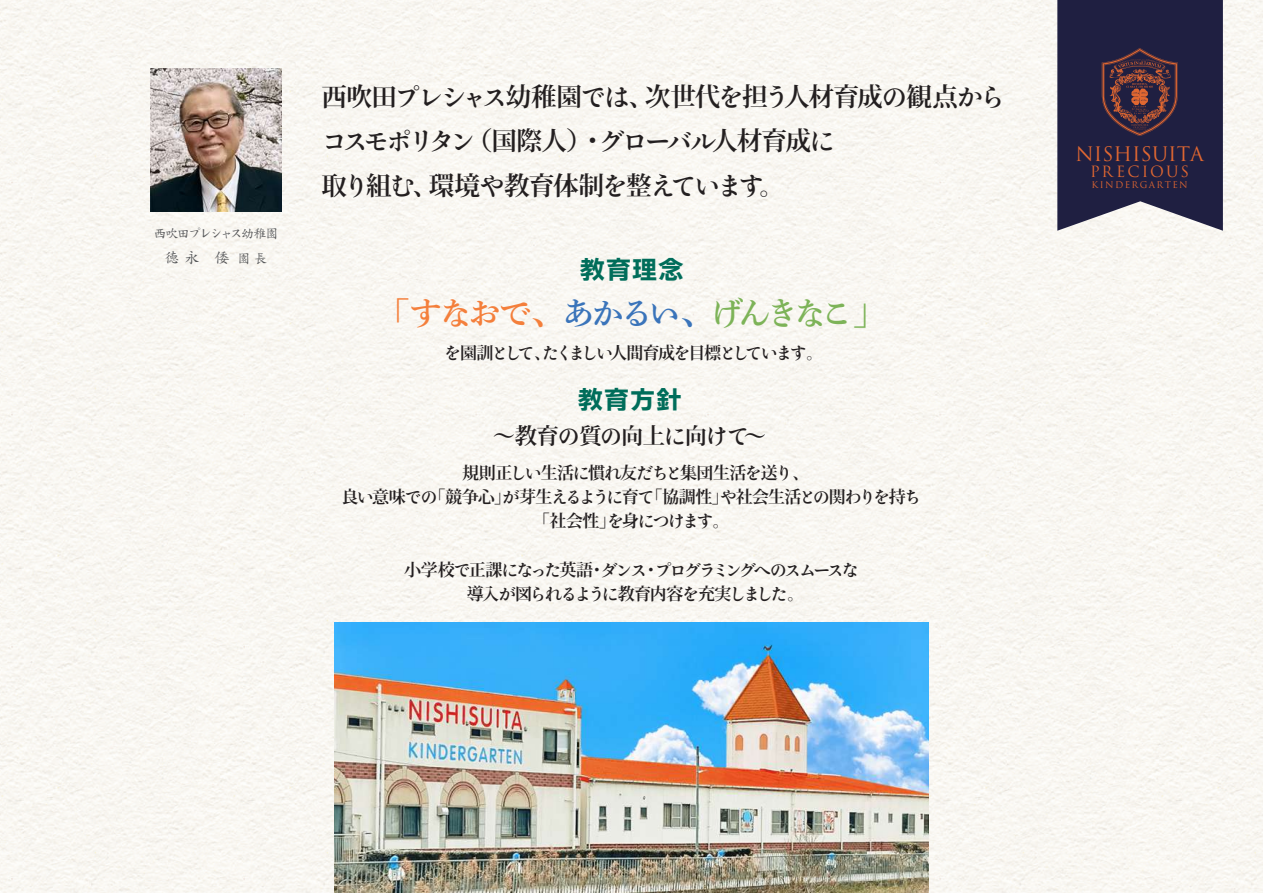
<style>
.page{position:relative;width:1263px;height:893px;background:#f9f7f2}
.page>*{position:absolute;margin:0;border:0;box-sizing:border-box;transform-origin:0 0}
.t1{font:31.65px "DNP Shuei Min Pr 6 B";letter-spacing:-.105em;color:#f47f3b}
.t2{font:700 25.65px/44.5px "Ryo Disp Plus N";letter-spacing:-.075em;color:#231f20}
.t3{font:25.5px "Nitalago Ruika 06";letter-spacing:.03em;color:#006d5a}
.t4{font:700 22.35px "Ryo Disp Plus N";letter-spacing:-.055em;color:#231f20}
.t5{font:19.5px "Trajan Pro 3";color:#e06731}
.t6{font:700 16.95px/24.2px "Ryo Disp Plus N";letter-spacing:-.075em;color:#231f20;text-align:center}
.t7{font:700 16.95px/24.2px "Ryo Disp Plus N";letter-spacing:-.125em;color:#231f20;text-align:center}
.t8{font:700 16.95px "Ryo Disp Plus N";letter-spacing:-.12em;color:#231f20}
.t9{font:15.45px "DF Kai Sho Md MP RKSJ H";color:#555658}
.t10{font:15.15px "Trajan Pro 3";letter-spacing:.14em;color:#e06731}
.t11{font:13.05px "DF Kai Sho Md MP RKSJ H";letter-spacing:-.13em;color:#555658}
.t12{font:9px "Trajan Pro 3";letter-spacing:.15em;color:#e06731}
.s1{font-size:13.05px}
.s2{color:#3a74ba}
.s3{color:#7db358}
</style>
<div class="page">
<img style="left:151px;top:69px;width:130px;height:142px">
<img style="left:335px;top:623px;width:593px;height:270px">
<svg style="left:1057px;top:0;width:166px;height:231px"></svg>
<p class="t11" style="left:153px;top:227px;width:127px">西吹田プレシャス幼稚園</p>
<p class="t9" style="left:164px;top:250px;width:104px">徳 永　倭 <span class="s1">園 長</span></p>
<h2 class="t2" style="left:322px;top:74px;width:685px">西吹田プレシャス幼稚園では、次世代を担う人材育成の観点からコスモポリタン（国際人）・グローバル人材育成に<br>取り組む、環境や教育体制を整えています。</h2>
<h3 class="t3" style="left:579px;top:257px;width:106px">教育理念</h3>
<h1 class="t1" style="left:378px;top:296px;width:507px">「すなおで、<span class="s2">あかるい、</span><span class="s3">げんきなこ」</span></h1>
<p class="t8" style="left:444px;top:342px;width:381px">を園訓として、たくましい人間育成を目標としています。</p>
<h3 class="t3" style="left:577px;top:386px;width:106px">教育方針</h3>
<h3 class="t4" style="left:493px;top:422px;width:275px">～教育の質の向上に向けて～</h3>
<p class="t6" style="left:342px;top:460px;width:581px">規則正しい生活に慣れ友だちと集団生活を送り、<br>良い意味での「競争心」が芽生えるように育て「協調性」や社会生活との関わりを持ち「社会性」を身につけます。</p>
<p class="t7" style="left:404px;top:557px;width:456px">小学校で正課になった英語・ダンス・プログラミングへのスムースな導入が図られるように教育内容を充実しました。</p>
<p class="t5" style="left:1075px;top:141px;width:130px">NISHISUITA</p>
<p class="t10" style="left:1090px;top:162px;width:101px">PRECIOUS</p>
<p class="t12" style="left:1091px;top:179px;width:98px">KINDERGARTEN</p>
</div>
